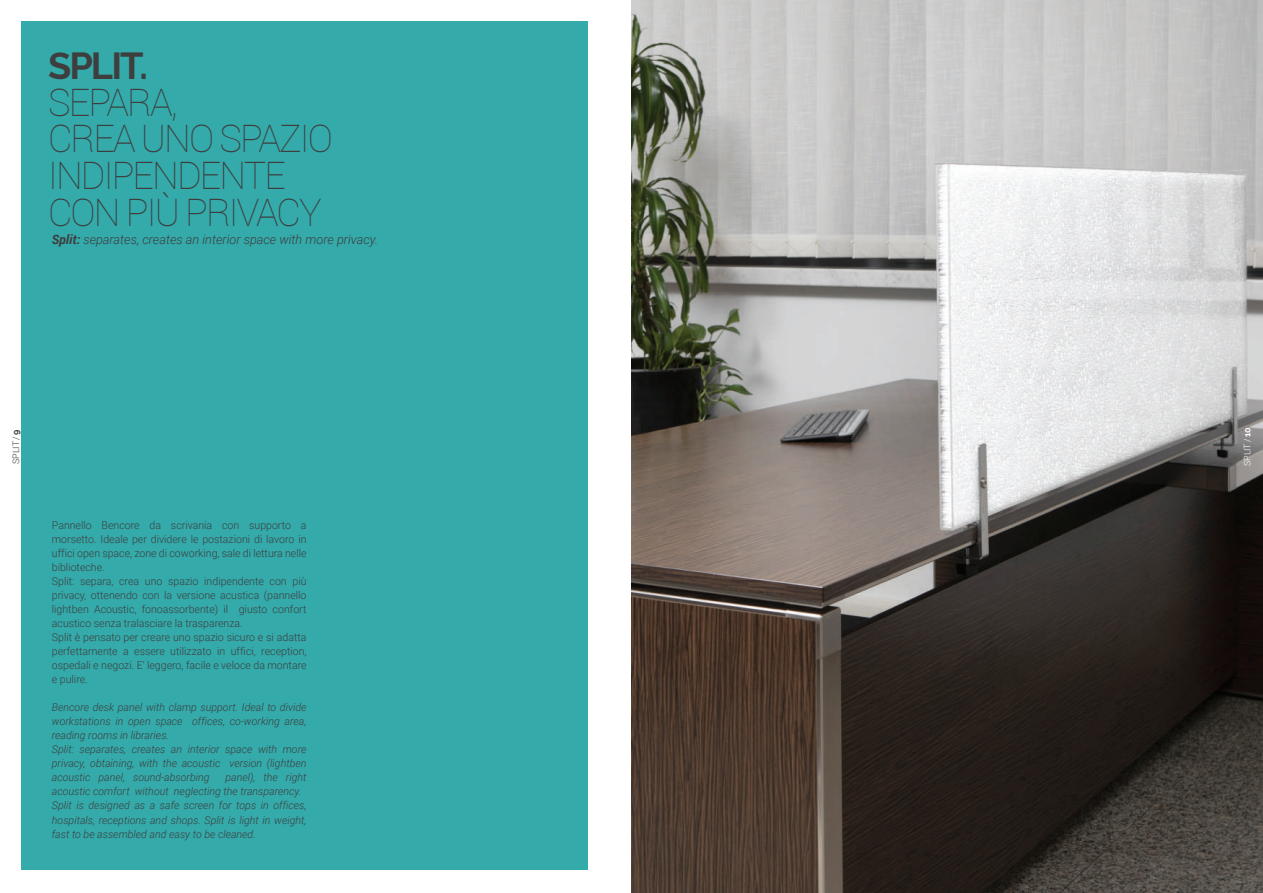
<style>
.page{position:relative;width:1263px;height:893px;background:#fff}
.page>*{position:absolute;margin:0;border:0;box-sizing:border-box;transform-origin:0 0}
.t1{font:100 37.8px/36.8px "Roboto";letter-spacing:-.05em;color:#3e3e3f}
.t2{font:700 37.8px "Raleway";letter-spacing:-.05em;color:#3e3e3f}
.t3{font:italic 300 12.9px "Roboto";color:#3e3e3f}
.t4{font:300 10.8px/14.1px "Roboto";color:#3e3e3f}
.t5{font:italic 300 10.8px/14.1px "Roboto";color:#3e3e3f}
.t6{font:300 9px "Roboto";letter-spacing:-.015em;color:#fff}
.t7{font:300 9px "Roboto";letter-spacing:-.015em;color:#3e3e3f}
.s1{font-weight:700}
.s2{font-family:"Raleway";font-weight:700}
</style>
<div class="page">
<div style="left:21px;top:22px;width:567px;height:848px;background:#34aaaa"></div>
<img style="left:631px;top:0;width:632px;height:893px">
<h1 class="t2" style="left:48px;top:44px;width:101px">SPLIT.</h1>
<h1 class="t1" style="left:48px;top:83px;width:286px">SEPARA,<br>CREA UNO SPAZIO<br>INDIPENDENTE<br>CON PIÙ PRIVACY</h1>
<p class="t3" style="left:52px;top:231px;width:328px"><span class="s1">Split:</span> separates, creates an interior space with more privacy.</p>
<p class="t7" style="left:10px;top:464px;width:36px;rotate:-90deg">SPLIT / <span class="s2">9</span></p>
<p class="t6" style="left:1241px;top:466px;width:40px;rotate:-90deg">SPLIT / <span class="s2">10</span></p>
<p class="t4" style="left:52px;top:517px;width:256px">Pannello Bencore da scrivania con supporto a morsetto. Ideale per dividere le postazioni di lavoro in uffici open space, zone di coworking, sale di lettura nelle biblioteche.<br>Split: separa, crea uno spazio indipendente con più privacy, ottenendo con la versione acustica (pannello lightben Acoustic, fonoassorbente) il giusto confort acustico senza tralasciare la trasparenza.<br>Split è pensato per creare uno spazio sicuro e si adatta perfettamente a essere utilizzato in uffici, reception, ospedali e negozi. E’ leggero, facile e veloce da montare e pulire.</p>
<p class="t5" style="left:52px;top:700px;width:256px">Bencore desk panel with clamp support. Ideal to divide workstations in open space offices, co-working area, reading rooms in libraries.<br>Split: separates, creates an interior space with more privacy, obtaining, with the acoustic version (lightben acoustic panel, sound-absorbing</p>
<p class="t5" style="left:52px;top:770px;width:256px;text-indent:174px">panel), the right acoustic comfort without neglecting the transparency.<br>Split is designed as a safe screen for tops in offices, hospitals, receptions and shops. Split is light in weight, fast to be assembled and easy to be cleaned.</p>
</div>
